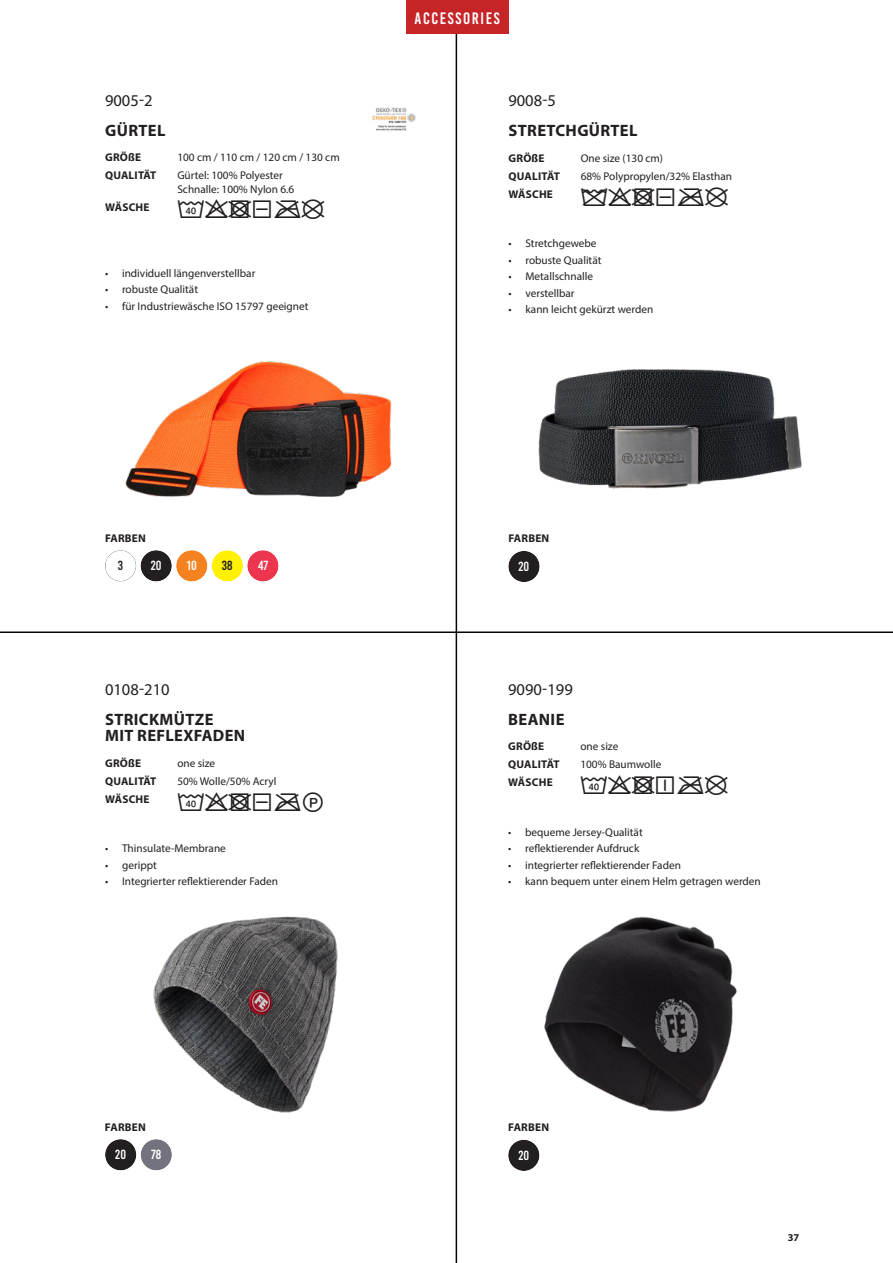
<style>
.page{position:relative;width:893px;height:1263px;background:#fff}
.page>*{position:absolute;margin:0;border:0;box-sizing:border-box;transform-origin:0 0}
.produkt_overskrift{font:700 16.5px/16.5px "Myriad Pro";letter-spacing:.02em;color:#231f20}
.produktnr{font:16.5px "Myriad Pro";color:#231f20}
.t1{font:16.5px "Bebas Kai";letter-spacing:.1em;color:#fff}
.t2{font:13.2px "Bebas Kai";color:#fff}
.t3{font:13.2px "Bebas Kai";color:#231f20}
.produkt_info{font:11.25px/13.5px "Myriad Pro";color:#231f20}
.produkt_info-2{font:700 11.25px "Myriad Pro";letter-spacing:.02em;color:#231f20}
.produkt_brødtekst{font:700 11.25px "Myriad Pro";letter-spacing:.02em;color:#231f20}
.t4{font:700 10.5px "Myriad Pro";color:#231f20}
</style>
<div class="page">
<hr style="left:456px;top:0;width:1px;height:1263px;background:#080302">
<hr style="left:0;top:631px;width:893px;height:2px;background:#080302">
<div style="left:406px;top:0;width:102px;height:34px;background:#c62528"></div>
<div style="left:508px;top:551px;width:32px;height:31px;background:#231f20;border-radius:50%"></div>
<img style="left:538px;top:369px;width:264px;height:120px">
<div style="left:508px;top:1140px;width:31px;height:31px;background:#231f20;border-radius:50%"></div>
<img style="left:544px;top:916px;width:193px;height:196px">
<img style="left:153px;top:916px;width:185px;height:197px">
<div style="left:105px;top:1139px;width:31px;height:31px;background:#231f20;border-radius:50%"></div>
<div style="left:141px;top:1139px;width:31px;height:31px;background:#72737e;border-radius:50%"></div>
<img style="left:125px;top:361px;width:267px;height:136px">
<svg style="left:105px;top:550px;width:31px;height:31px"></svg>
<div style="left:141px;top:550px;width:31px;height:31px;background:#231f20;border-radius:50%"></div>
<div style="left:176px;top:550px;width:31px;height:31px;background:#f58220;border-radius:50%"></div>
<div style="left:212px;top:550px;width:31px;height:31px;background:#fff101;border-radius:50%"></div>
<div style="left:247px;top:550px;width:32px;height:31px;background:#ee354f;border-radius:50%"></div>
<img style="left:372px;top:107px;width:44px;height:24px">
<p class="produktnr" style="left:105px;top:90px;width:49px">9005-2</p>
<p class="produkt_overskrift" style="left:105px;top:121px;width:62px">GÜRTEL</p>
<p class="produkt_info-2" style="left:105px;top:150px;width:37px">GRÖßE</p>
<p class="produkt_info" style="left:177px;top:151px;width:164px">100 cm / 110 cm / 120 cm / 130 cm</p>
<p class="produkt_info-2" style="left:105px;top:168px;width:53px">QUALITÄT</p>
<p class="produkt_info" style="left:177px;top:169px;width:118px">Gürtel: 100% Polyester<br>Schnalle: 100% Nylon 6.6</p>
<p class="produkt_info-2" style="left:105px;top:200px;width:46px">WÄSCHE</p>
<p class="produkt_info" style="left:105px;top:266px;width:152px">• individuell längenverstellbar</p>
<p class="produkt_info" style="left:105px;top:283px;width:95px">• robuste Qualität</p>
<p class="produkt_info" style="left:105px;top:299px;width:205px">• für Industriewäsche ISO 15797 geeignet</p>
<h1 class="t1" style="left:415px;top:9px;width:87px">ACCESSORIES</h1>
<p class="produktnr" style="left:508px;top:91px;width:49px">9008-5</p>
<p class="produkt_overskrift" style="left:509px;top:122px;width:130px">STRETCHGÜRTEL</p>
<p class="produkt_info-2" style="left:509px;top:150px;width:37px">GRÖßE</p>
<p class="produkt_info" style="left:581px;top:151px;width:84px">One size (130 cm)</p>
<p class="produkt_info-2" style="left:509px;top:168px;width:53px">QUALITÄT</p>
<p class="produkt_info" style="left:581px;top:169px;width:153px">68% Polypropylen/32% Elasthan</p>
<p class="produkt_info-2" style="left:509px;top:186px;width:46px">WÄSCHE</p>
<p class="produkt_info" style="left:508px;top:236px;width:90px">• Stretchgewebe</p>
<p class="produkt_info" style="left:508px;top:253px;width:95px">• robuste Qualität</p>
<p class="produkt_info" style="left:508px;top:269px;width:86px">• Metallschnalle</p>
<p class="produkt_info" style="left:508px;top:286px;width:68px">• verstellbar</p>
<p class="produkt_info" style="left:508px;top:302px;width:146px">• kann leicht gekürzt werden</p>
<p class="produkt_brødtekst" style="left:105px;top:531px;width:42px">FARBEN</p>
<p class="produkt_brødtekst" style="left:508px;top:531px;width:42px">FARBEN</p>
<p class="t3" style="left:118px;top:559px;width:7px">3</p>
<p class="t2" style="left:151px;top:559px;width:12px">20</p>
<p class="t2" style="left:187px;top:559px;width:12px">10</p>
<p class="t3" style="left:222px;top:559px;width:12px">38</p>
<p class="t2" style="left:258px;top:559px;width:12px">47</p>
<p class="t2" style="left:519px;top:559px;width:12px">20</p>
<p class="produktnr" style="left:105px;top:679px;width:66px">0108-210</p>
<p class="produktnr" style="left:508px;top:679px;width:66px">9090-199</p>
<p class="produkt_overskrift" style="left:105px;top:710px;width:142px">STRICKMÜTZE<br>MIT REFLEXFADEN</p>
<p class="produkt_info-2" style="left:105px;top:756px;width:37px">GRÖßE</p>
<p class="produkt_info" style="left:177px;top:756px;width:39px">one size</p>
<p class="produkt_info-2" style="left:105px;top:774px;width:53px">QUALITÄT</p>
<p class="produkt_info" style="left:177px;top:774px;width:101px">50% Wolle/50% Acryl</p>
<p class="produkt_info-2" style="left:105px;top:792px;width:46px">WÄSCHE</p>
<p class="produkt_info" style="left:105px;top:842px;width:122px">• Thinsulate-Membrane</p>
<p class="produkt_info" style="left:105px;top:858px;width:53px">• gerippt</p>
<p class="produkt_info" style="left:105px;top:875px;width:174px">• Integrierter reflektierender Faden</p>
<p class="produkt_overskrift" style="left:508px;top:710px;width:58px">BEANIE</p>
<p class="produkt_info-2" style="left:508px;top:739px;width:37px">GRÖßE</p>
<p class="produkt_info" style="left:580px;top:740px;width:39px">one size</p>
<p class="produkt_info-2" style="left:508px;top:757px;width:53px">QUALITÄT</p>
<p class="produkt_info" style="left:580px;top:758px;width:82px">100% Baumwolle</p>
<p class="produkt_info-2" style="left:508px;top:775px;width:46px">WÄSCHE</p>
<p class="produkt_info" style="left:508px;top:825px;width:136px">• bequeme Jersey-Qualität</p>
<p class="produkt_info" style="left:508px;top:842px;width:133px">• reflektierender Aufdruck</p>
<p class="produkt_info" style="left:508px;top:858px;width:174px">• integrierter reflektierender Faden</p>
<p class="produkt_info" style="left:508px;top:875px;width:254px">• kann bequem unter einem Helm getragen werden</p>
<p class="produkt_brødtekst" style="left:105px;top:1119px;width:42px">FARBEN</p>
<p class="produkt_brødtekst" style="left:508px;top:1120px;width:42px">FARBEN</p>
<p class="t2" style="left:115px;top:1148px;width:12px">20</p>
<p class="t2" style="left:151px;top:1148px;width:12px">78</p>
<p class="t2" style="left:518px;top:1148px;width:12px">20</p>
<p class="t4" style="left:788px;top:1231px;width:13px">37</p>
</div>
